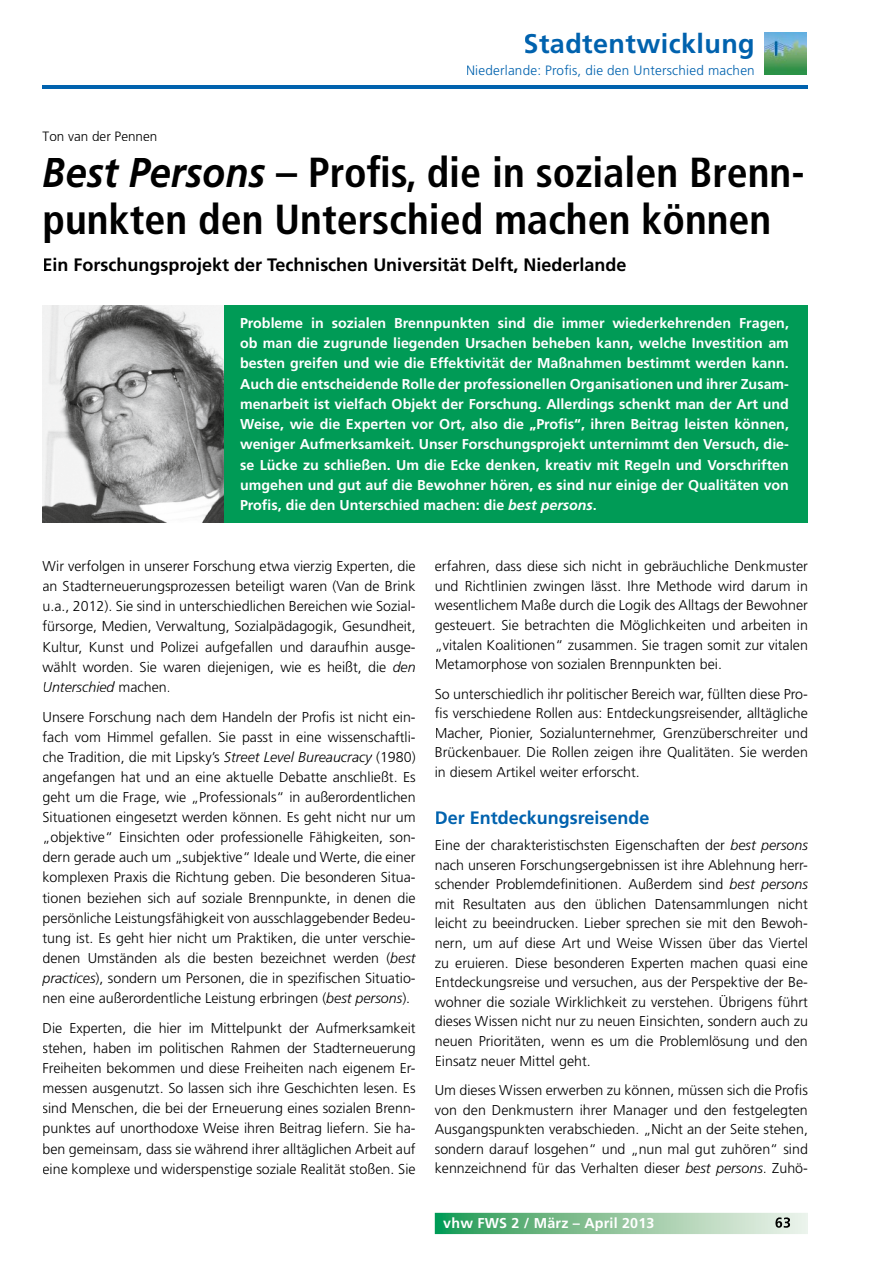
<style>
.page{position:relative;width:893px;height:1263px;background:#fff}
.page>*{position:absolute;margin:0;border:0;box-sizing:border-box;transform-origin:0 0}
.t1{font:700 condensed 42px/46.5px "Frutiger LT";color:#000}
.t2{font:700 27px "Frutiger LT";letter-spacing:.015em;color:#0062ae}
.t3{font:700 18px "Frutiger LT";color:#000}
.t4{font:700 18px "Frutiger LT";color:#0062ae}
.t5{font:300 14.25px/20.1px "Frutiger LT";color:#000;text-align:justify}
.t6{font:700 14.25px/20.2px "Frutiger LT";color:#fff;text-align:justify}
.t7{font:italic 300 14.25px "Frutiger";color:#000}
.t8{font:300 13.5px "Frutiger LT";letter-spacing:.015em;color:#0062ae}
.t9{font:300 13.5px "Frutiger CE";color:#000}
.s1{font-family:"Frutiger";font-style:italic;font-stretch:normal}
.s2{font-family:"Frutiger";font-style:italic}
.s3{font-family:"Frutiger LT";font-style:normal}
</style>
<div class="page">
<hr style="left:43px;top:86px;width:765px;height:3px;background:#0062ae">
<svg style="left:435px;top:1213px;width:373px;height:21px;background:#8cc59d"></svg>
<img style="left:764px;top:32px;width:42px;height:43px">
<img style="left:775px;top:1217px;width:15px;height:11px">
<div style="left:43px;top:305px;width:765px;height:217px;background:#009b56"></div>
<img style="left:43px;top:305px;width:180px;height:217px">
<h2 class="t2" style="left:524px;top:28px;width:233px">Stadtentwicklung</h2>
<p class="t8" style="left:466px;top:62px;width:290px">Niederlande: Profis, die den Unterschied machen</p>
<p class="t9" style="left:43px;top:128px;width:116px">Ton van der Pennen</p>
<h1 class="t1" style="left:43px;top:150px;width:763px"><span class="s1">Best Persons</span> – Profis, die in sozialen Brenn&shy;punkten den Unterschied machen können</h1>
<p class="t3" style="left:43px;top:254px;width:585px">Ein Forschungsprojekt der Technischen Universität Delft, Niederlande</p>
<p class="t6" style="left:240px;top:313px;width:550px">Probleme in sozialen Brennpunkten sind die immer wiederkehrenden Fragen, ob man die zugrunde liegenden Ursachen beheben kann, welche Investition am besten greifen und wie die Effektivität der Maßnahmen bestimmt werden kann.<br>Auch die entscheidende Rolle der professionellen Organisationen und ihrer Zusam&shy;menarbeit ist vielfach Objekt der Forschung. Allerdings schenkt man der Art und Weise, wie die Experten vor Ort, also die „Profis“, ihren Beitrag leisten können, weniger Aufmerksamkeit. Unser Forschungsprojekt unternimmt den Versuch, die&shy;se Lücke zu schließen. Um die Ecke denken, kreativ mit Regeln und Vorschriften umgehen und gut auf die Bewohner hören, es sind nur einige der Qualitäten von Profis, die den Unterschied machen: die <span class="s2">best persons</span>.</p>
<p class="t5" style="left:43px;top:556px;width:375px">Wir verfolgen in unserer Forschung etwa vierzig Experten, die an Stadterneuerungsprozessen beteiligt waren (Van de Brink u.a., 2012). Sie sind in unterschiedlichen Bereichen wie Sozial&shy;fürsorge, Medien, Verwaltung, Sozialpädagogik, Gesundheit, Kultur, Kunst und Polizei aufgefallen und daraufhin ausge&shy;wählt worden. Sie waren diejenigen, wie es heißt, die <span class="s2">den</span></p>
<p class="t7" style="left:43px;top:679px;width:130px">Unterschied <span class="s3">machen.</span></p>
<p class="t5" style="left:43px;top:707px;width:375px">Unsere Forschung nach dem Handeln der Profis ist nicht ein&shy;fach vom Himmel gefallen. Sie passt in eine wissenschaftli&shy;che Tradition, die mit Lipsky’s <span class="s2">Street Level Bureaucracy</span> (1980) angefangen hat und an eine aktuelle Debatte anschließt. Es geht um die Frage, wie „Professionals“ in außerordentlichen Situationen eingesetzt werden können. Es geht nicht nur um „objektive“ Einsichten oder professionelle Fähigkeiten, son&shy;dern gerade auch um „subjektive“ Ideale und Werte, die einer komplexen Praxis die Richtung geben. Die besonderen Situa&shy;tionen beziehen sich auf soziale Brennpunkte, in denen die persönliche Leistungsfähigkeit von ausschlaggebender Bedeu&shy;tung ist. Es geht hier nicht um Praktiken, die unter verschie&shy;denen Umständen als die besten bezeichnet werden (<span class="s2">best practices</span>), sondern um Personen, die in spezifischen Situatio&shy;nen eine außerordentliche Leistung erbringen (<span class="s2">best persons</span>).</p>
<p class="t5" style="left:43px;top:1018px;width:375px">Die Experten, die hier im Mittelpunkt der Aufmerksamkeit stehen, haben im politischen Rahmen der Stadterneuerung Freiheiten bekommen und diese Freiheiten nach eigenem Er&shy;messen ausgenutzt. So lassen sich ihre Geschichten lesen. Es sind Menschen, die bei der Erneuerung eines sozialen Brenn&shy;punktes auf unorthodoxe Weise ihren Beitrag liefern. Sie ha&shy;ben gemeinsam, dass sie während ihrer alltäglichen Arbeit auf eine komplexe und widerspenstige soziale Realität stoßen. Sie</p>
<p class="t5" style="left:435px;top:557px;width:375px;line-height:19.6px">erfahren, dass diese sich nicht in gebräuchliche Denkmuster und Richtlinien zwingen lässt. Ihre Methode wird darum in wesentlichem Maße durch die Logik des Alltags der Bewohner gesteuert. Sie betrachten die Möglichkeiten und arbeiten in „vitalen Koalitionen“ zusammen. Sie tragen somit zur vitalen Metamorphose von sozialen Brennpunkten bei.</p>
<p class="t5" style="left:435px;top:684px;width:375px;line-height:19.6px">So unterschiedlich ihr politischer Bereich war, füllten diese Pro&shy;fis verschiedene Rollen aus: Entdeckungsreisender, alltägliche Macher, Pionier, Sozialunternehmer, Grenzüberschreiter und Brückenbauer. Die Rollen zeigen ihre Qualitäten. Sie werden in diesem Artikel weiter erforscht.</p>
<p class="t4" style="left:435px;top:807px;width:216px">Der Entdeckungsreisende</p>
<p class="t5" style="left:435px;top:835px;width:375px;line-height:19.6px">Eine der charakteristischsten Eigenschaften der <span class="s2">best persons </span>nach unseren Forschungsergebnissen ist ihre Ablehnung herr&shy;schender Problemdefinitionen. Außerdem sind <span class="s2">best persons </span>mit Resultaten aus den üblichen Datensammlungen nicht leicht zu beeindrucken. Lieber sprechen sie mit den Bewoh&shy;nern, um auf diese Art und Weise Wissen über das Viertel zu eruieren. Diese besonderen Experten machen quasi eine Entdeckungsreise und versuchen, aus der Perspektive der Be&shy;wohner die soziale Wirklichkeit zu verstehen. Übrigens führt dieses Wissen nicht nur zu neuen Einsichten, sondern auch zu neuen Prioritäten, wenn es um die Problemlösung und den Einsatz neuer Mittel geht.</p>
<p class="t5" style="left:435px;top:1080px;width:375px;line-height:19.6px">Um dieses Wissen erwerben zu können, müssen sich die Profis von den Denkmustern ihrer Manager und den festgelegten Ausgangspunkten verabschieden. „Nicht an der Seite stehen, sondern darauf losgehen“ und „nun mal gut zuhören“ sind kennzeichnend für das Verhalten dieser <span class="s2">best persons</span>. Zuhö-</p>
<p class="t6" style="left:443px;top:1213px;width:213px">vhw FWS 2 / März – April 2013</p>
</div>
